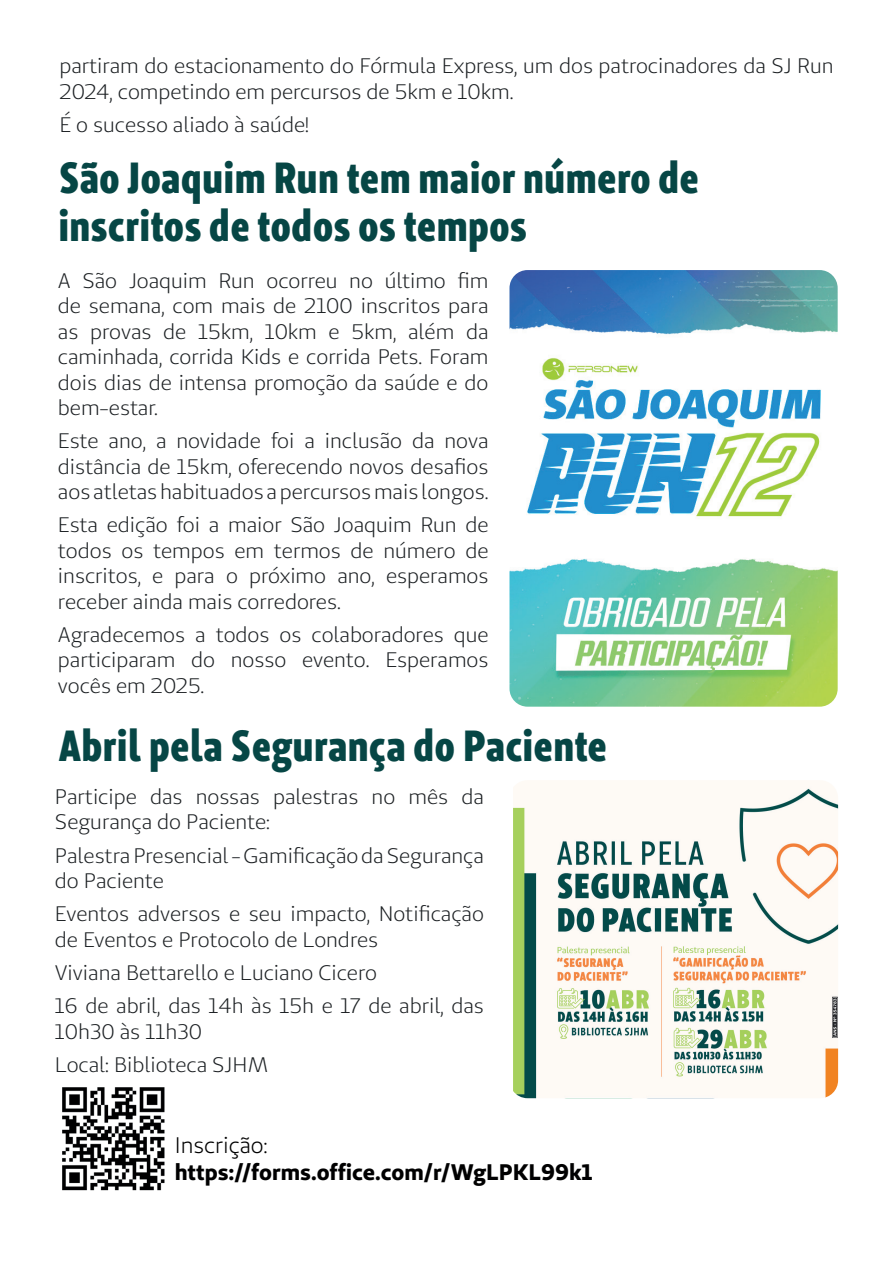
<style>
.page{position:relative;width:893px;height:1263px;background:#fff}
.page>*{position:absolute;margin:0;border:0;box-sizing:border-box;transform-origin:0 0}
.t1{font:condensed 43.5px/48px "Unimed Sans 2020 Bold";color:#064645}
.t2{font:22.5px "Unimed Sans 2020 Bold";color:#000001}
.t3{font:22.5px "Unimed Sans 2020 Book";color:#000001}
.t4{font:21px/25.5px "Unimed Sans";color:#1b1f22}
</style>
<div class="page">
<img style="left:509px;top:270px;width:329px;height:437px">
<img style="left:513px;top:787px;width:325px;height:311px">
<img style="left:62px;top:1087px;width:103px;height:104px">
<p class="t4" style="left:59px;top:53px;width:775px">partiram do estacionamento do Fórmula Express, um dos patrocinadores da SJ Run<br>2024, competindo em percursos de 5km e 10km.</p>
<p class="t4" style="left:59px;top:112px;width:251px">É o sucesso aliado à saúde!</p>
<h1 class="t1" style="left:58px;top:153px;width:642px">São Joaquim Run tem maior número de inscritos de todos os tempos</h1>
<p class="t4" style="left:58px;top:267px;width:432px;text-align:justify">A São Joaquim Run ocorreu no último fim de semana, com mais de 2100 inscritos para as provas de 15km, 10km e 5km, além da caminhada, corrida Kids e corrida Pets. Foram dois dias de intensa promoção da saúde e do bem-estar.</p>
<p class="t4" style="left:58px;top:428px;width:432px;text-align:justify">Este ano, a novidade foi a inclusão da nova distância de 15km, oferecendo novos desafios aos atletas habituados a percursos mais longos.</p>
<p class="t4" style="left:58px;top:512px;width:432px;text-align:justify">Esta edição foi a maior São Joaquim Run de todos os tempos em termos de número de inscritos, e para o próximo ano, esperamos receber ainda mais corredores.</p>
<p class="t4" style="left:58px;top:622px;width:432px;text-align:justify">Agradecemos a todos os colaboradores que participaram do nosso evento. Esperamos vocês em 2025.</p>
<h1 class="t1" style="left:58px;top:721px;width:550px">Abril pela Segurança do Paciente</h1>
<p class="t4" style="left:55px;top:783px;width:430px">Participe das nossas palestras no mês da<br>Segurança do Paciente:</p>
<p class="t4" style="left:55px;top:842px;width:430px">Palestra Presencial - Gamificação da Segurança do Paciente</p>
<p class="t4" style="left:55px;top:901px;width:431px">Eventos adversos e seu impacto, Notificação de Eventos e Protocolo de Londres</p>
<p class="t4" style="left:55px;top:956px;width:430px;line-height:33.2px">Viviana Bettarello e Luciano Cicero<br>16 de abril, das 14h às 15h e 17 de abril, das</p>
<p class="t4" style="left:55px;top:1014px;width:215px;line-height:33.2px">10h30 às 11h30<br>Local: Biblioteca SJHM</p>
<p class="t3" style="left:175px;top:1131px;width:94px">Inscrição:</p>
<p class="t2" style="left:175px;top:1157px;width:419px">https://forms.office.com/r/WgLPKL99k1</p>
</div>
